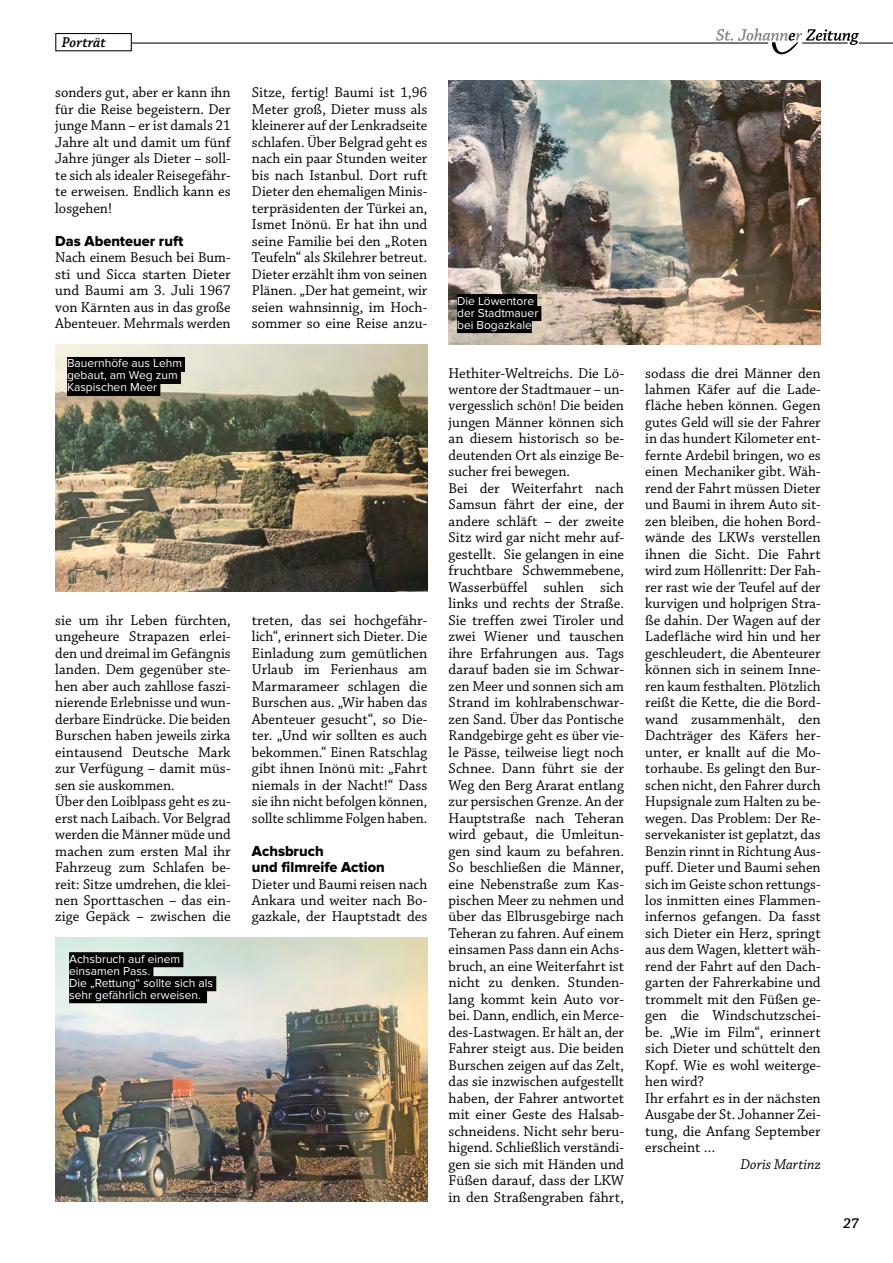
<style>
.page{position:relative;width:893px;height:1263px;background:#fff}
.page>*{position:absolute;margin:0;border:0;box-sizing:border-box;transform-origin:0 0}
.t1{font:15px/16.5px "Chaparral Pro";color:#000;text-align:justify}
.t2{font:15px/16.5px "Proxima Nova Extrabld";color:#000}
.t3{font:italic 15px "Chaparral Pro";letter-spacing:.005em;color:#000}
.t4{font:italic 600 15px "Chaparral Pro";color:#000}
.t5{font:12px/12px "Proxima Nova";color:#fff}
</style>
<div class="page">
<img style="left:55px;top:938px;width:372px;height:263px">
<img style="left:55px;top:344px;width:372px;height:248px">
<img style="left:449px;top:81px;width:372px;height:264px">
<div style="left:69px;top:952px;width:114px;height:15px;background:#000"></div>
<div style="left:69px;top:964px;width:84px;height:15px;background:#000"></div>
<div style="left:69px;top:976px;width:147px;height:15px;background:#000"></div>
<div style="left:69px;top:988px;width:138px;height:15px;background:#000"></div>
<div style="left:67px;top:357px;width:118px;height:15px;background:#000"></div>
<div style="left:67px;top:369px;width:114px;height:15px;background:#000"></div>
<div style="left:67px;top:381px;width:93px;height:15px;background:#000"></div>
<div style="left:457px;top:294px;width:80px;height:15px;background:#000"></div>
<div style="left:457px;top:306px;width:84px;height:15px;background:#000"></div>
<div style="left:457px;top:318px;width:75px;height:15px;background:#000"></div>
<hr style="left:55px;top:43px;width:713px;height:1px;background:#000">
<hr style="left:859px;top:43px;width:34px;height:1px;background:#000">
<svg style="left:716px;top:28px;width:143px;height:27px"></svg>
<div style="left:56px;top:34px;width:75px;height:17px;background:#fff"></div>
<div style="left:55px;top:33px;width:77px;height:18px;border:1px solid #000"></div>
<p class="t4" style="left:62px;top:34px;width:45px">Porträt</p>
<p class="t1" style="left:55px;top:85px;width:177px">sonders gut, aber er kann ihn für die Reise begeistern. Der junge Mann – er ist damals 21<br>Jahre alt und damit um fünf Jahre jünger als Dieter – soll&shy;te sich als idealer Reisegefähr&shy;te erweisen. Endlich kann es losgehen!</p>
<p class="t2" style="left:55px;top:233px;width:130px">Das Abenteuer ruft</p>
<p class="t1" style="left:55px;top:250px;width:177px">Nach einem Besuch bei Bum&shy;sti und Sicca starten Dieter und Baumi am 3. Juli 1967 von Kärnten aus in das große Abenteuer. Mehrmals werden</p>
<p class="t5" style="left:67px;top:358px;width:117px">Bauernhöfe aus Lehm gebaut, am Weg zum<br>Kaspischen Meer</p>
<p class="t1" style="left:252px;top:85px;width:177px">Sitze, fertig! Baumi ist 1,96<br>Meter groß, Dieter muss als kleinerer auf der Lenkradseite schlafen. Über Belgrad geht es nach ein paar Stunden weiter bis nach Istanbul. Dort ruft Dieter den ehemaligen Minis&shy;terpräsidenten der Türkei an, Ismet Inönü. Er hat ihn und seine Familie bei den „Roten Teufeln“ als Skilehrer betreut.<br>Dieter erzählt ihm von seinen Plänen. „Der hat gemeint, wir seien wahnsinnig, im Hoch&shy;sommer so eine Reise anzu-</p>
<p class="t1" style="left:55px;top:612px;width:177px;text-align:left">sie um ihr Leben fürchten, ungeheure Strapazen erlei&shy;den und dreimal im Gefängnis landen. Dem gegenüber ste&shy;hen aber auch zahllose faszi&shy;nierende Erlebnisse und wun&shy;derbare Eindrücke. Die beiden<br>Burschen haben jeweils zirka eintausend Deutsche Mark zur Verfügung – damit müs&shy;sen sie auskommen.<br>Über den Loiblpass geht es zu&shy;erst nach Laibach. Vor Belgrad werden die Männer müde und machen zum ersten Mal ihr<br>Fahrzeug zum Schlafen be&shy;reit: Sitze umdrehen, die klei&shy;nen Sporttaschen – das ein&shy;zige Gepäck – zwischen die</p>
<p class="t5" style="left:69px;top:953px;width:146px">Achsbruch auf einem einsamen Pass.<br>Die „Rettung“ sollte sich als sehr gefährlich erweisen.</p>
<p class="t1" style="left:252px;top:612px;width:177px">treten, das sei hochgefähr&shy;lich“, erinnert sich Dieter. Die Einladung zum gemütlichen Urlaub im Ferienhaus am Marmarameer schlagen die Burschen aus. „Wir haben das Abenteuer gesucht“, so Die&shy;ter. „Und wir sollten es auch bekommen.“ Einen Ratschlag gibt ihnen Inönü mit: „Fahrt niemals in der Nacht!“ Dass sie ihn nicht befolgen können, sollte schlimme Folgen haben.</p>
<p class="t2" style="left:252px;top:843px;width:134px">Achsbruch<br>und filmreife Action</p>
<p class="t1" style="left:252px;top:876px;width:177px">Dieter und Baumi reisen nach Ankara und weiter nach Bo&shy;gazkale, der Hauptstadt des</p>
<p class="t5" style="left:457px;top:295px;width:83px">Die Löwentore der Stadtmauer bei Bogazkale</p>
<p class="t1" style="left:449px;top:365px;width:177px;text-align:left">Hethiter-Weltreichs. Die Lö&shy;wentore der Stadtmauer – un&shy;vergesslich schön! Die beiden jungen Männer können sich an diesem historisch so be&shy;deutenden Ort als einzige Be&shy;sucher frei bewegen.<br>Bei der Weiterfahrt nach<br>Samsun fährt der eine, der andere schläft – der zweite<br>Sitz wird gar nicht mehr auf&shy;gestellt. Sie gelangen in eine fruchtbare Schwemmebene,<br>Wasserbüffel suhlen sich links und rechts der Straße.<br>Sie treffen zwei Tiroler und zwei Wiener und tauschen ihre Erfahrungen aus. Tags darauf baden sie im Schwar&shy;zen Meer und sonnen sich am<br>Strand im kohlrabenschwar&shy;zen Sand. Über das Pontische<br>Randgebirge geht es über vie&shy;le Pässe, teilweise liegt noch<br>Schnee. Dann führt sie der<br>Weg den Berg Ararat entlang zur persischen Grenze. An der<br>Hauptstraße nach Teheran wird gebaut, die Umleitun&shy;gen sind kaum zu befahren.<br>So beschließen die Männer, eine Nebenstraße zum Kas&shy;pischen Meer zu nehmen und über das Elbrusgebirge nach<br>Teheran zu fahren. Auf einem einsamen Pass dann ein Achs&shy;bruch, an eine Weiterfahrt ist nicht zu denken. Stunden&shy;lang kommt kein Auto vor&shy;bei. Dann, endlich, ein Merce&shy;des-Lastwagen. Er hält an, der<br>Fahrer steigt aus. Die beiden<br>Burschen zeigen auf das Zelt, das sie inzwischen aufgestellt haben, der Fahrer antwortet mit einer Geste des Halsab&shy;schneidens. Nicht sehr beru&shy;higend. Schließlich verständi&shy;gen sie sich mit Händen und<br>Füßen darauf, dass der LKW in den Straßengraben fährt,</p>
<p class="t1" style="left:645px;top:365px;width:177px;text-align:left">sodass die drei Männer den lahmen Käfer auf die Lade&shy;fläche heben können. Gegen gutes Geld will sie der Fahrer in das hundert Kilometer ent&shy;fernte Ardebil bringen, wo es einen Mechaniker gibt. Wäh&shy;rend der Fahrt müssen Dieter und Baumi in ihrem Auto sit&shy;zen bleiben, die hohen Bord&shy;wände des LKWs verstellen ihnen die Sicht. Die Fahrt wird zum Höllenritt: Der Fah&shy;rer rast wie der Teufel auf der kurvigen und holprigen Stra&shy;ße dahin. Der Wagen auf der<br>Ladefläche wird hin und her geschleudert, die Abenteurer können sich in seinem Inne&shy;ren kaum festhalten. Plötzlich reißt die Kette, die die Bord&shy;wand zusammenhält, den<br>Dachträger des Käfers her&shy;unter, er knallt auf die Mo&shy;torhaube. Es gelingt den Bur&shy;schen nicht, den Fahrer durch<br>Hupsignale zum Halten zu be&shy;wegen. Das Problem: Der Re&shy;servekanister ist geplatzt, das<br>Benzin rinnt in Richtung Aus&shy;puff. Dieter und Baumi sehen sich im Geiste schon rettungs&shy;los inmitten eines Flammen&shy;infernos gefangen. Da fasst sich Dieter ein Herz, springt aus dem Wagen, klettert wäh&shy;rend der Fahrt auf den Dach&shy;garten der Fahrerkabine und trommelt mit den Füßen ge&shy;gen die Windschutzschei&shy;be. „Wie im Film“, erinnert sich Dieter und schüttelt den<br>Kopf. Wie es wohl weiterge&shy;hen wird?<br>Ihr erfahrt es in der nächsten<br>Ausgabe der St. Johanner Zei&shy;tung, die Anfang September erscheint …</p>
<p class="t3" style="left:741px;top:1156px;width:82px">Doris Martinz</p>
<p class="t4" style="left:843px;top:1214px;width:17px">27</p>
</div>
